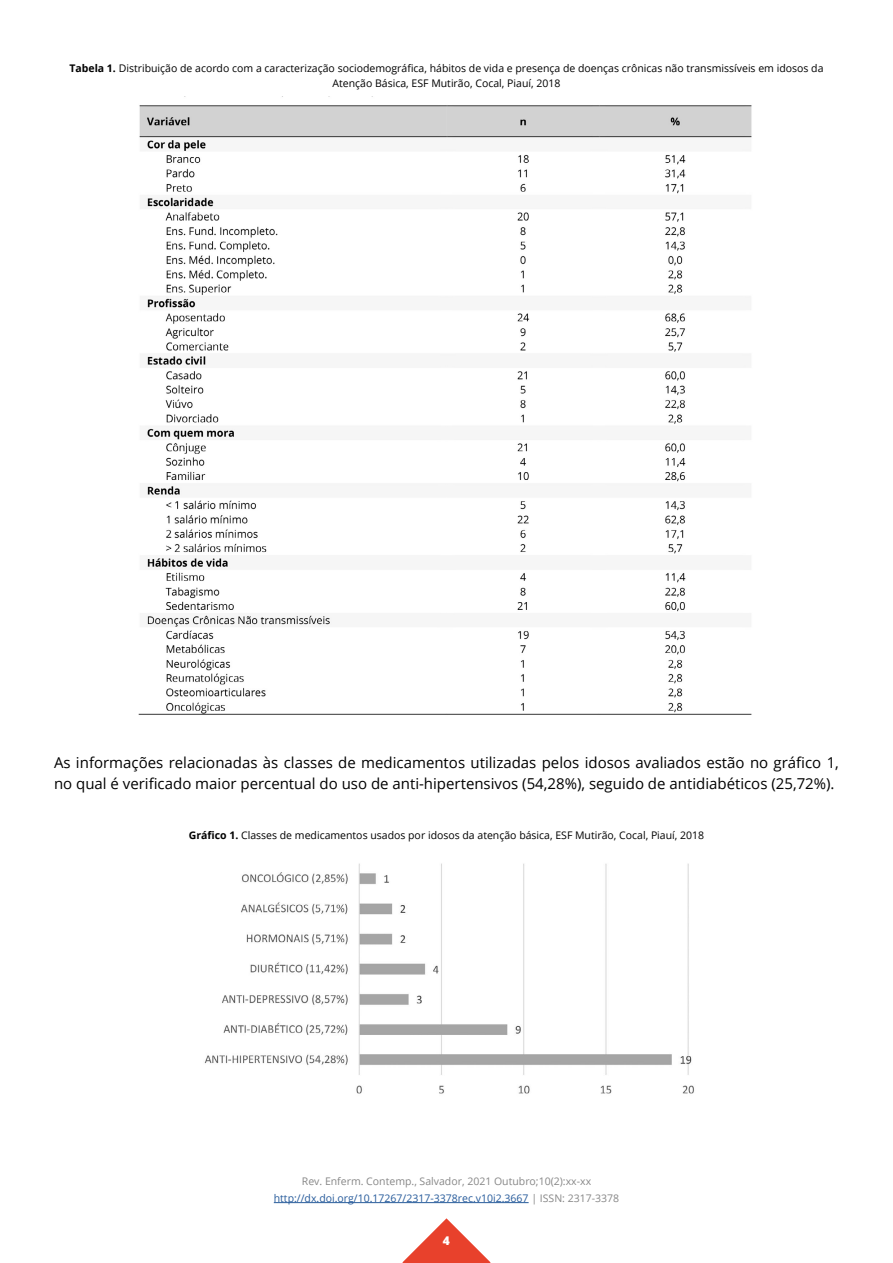
<style>
.page{position:relative;width:893px;height:1263px;background:#fff}
.page>*{position:absolute;margin:0;border:0;box-sizing:border-box;transform-origin:0 0}
.t1{font:15px/21px "Open Sans";color:#000}
.t2{font:800 12px "Open Sans";color:#fff}
.t3{font:10.5px/15px "Open Sans";color:#000;text-align:center}
.t4{font:10.5px/16.5px "Open Sans";color:#878787;text-align:center}
.s1{font-weight:700}
.s2{color:#275b9b}
</style>
<div class="page">
<svg style="left:402px;top:1218px;width:89px;height:45px"></svg>
<hr style="left:274px;top:1202px;width:255px;height:1px;background:#275b9b">
<img style="left:138px;top:105px;width:614px;height:610px">
<img style="left:204px;top:863px;width:490px;height:231px">
<p class="t3" style="left:69px;top:60px;width:756px"><span class="s1">Tabela 1.</span> Distribuição de acordo com a caracterização sociodemográfica, hábitos de vida e presença de doenças crônicas não transmissíveis em idosos da<br>Atenção Básica, ESF Mutirão, Cocal, Piauí, 2018</p>
<h1 class="t1" style="left:54px;top:751px;width:786px">As informações relacionadas às classes de medicamentos utilizadas pelos idosos avaliados estão no gráfico 1, no qual é verificado maior percentual do uso de anti-hipertensivos (54,28%), seguido de antidiabéticos (25,72%).</h1>
<p class="t3" style="left:189px;top:828px;width:517px"><span class="s1">Gráfico 1.</span> Classes de medicamentos usados por idosos da atenção básica, ESF Mutirão, Cocal, Piauí, 2018</p>
<p class="t4" style="left:274px;top:1173px;width:347px">Rev. Enferm. Contemp., Salvador, 2021 Outubro;10(2):xx-xx <span class="s2">http://dx.doi.org/10.17267/2317-3378rec.v10i2.3667</span> | ISSN: 2317-3378</p>
<p class="t2" style="left:443px;top:1232px;width:9px">4</p>
</div>
